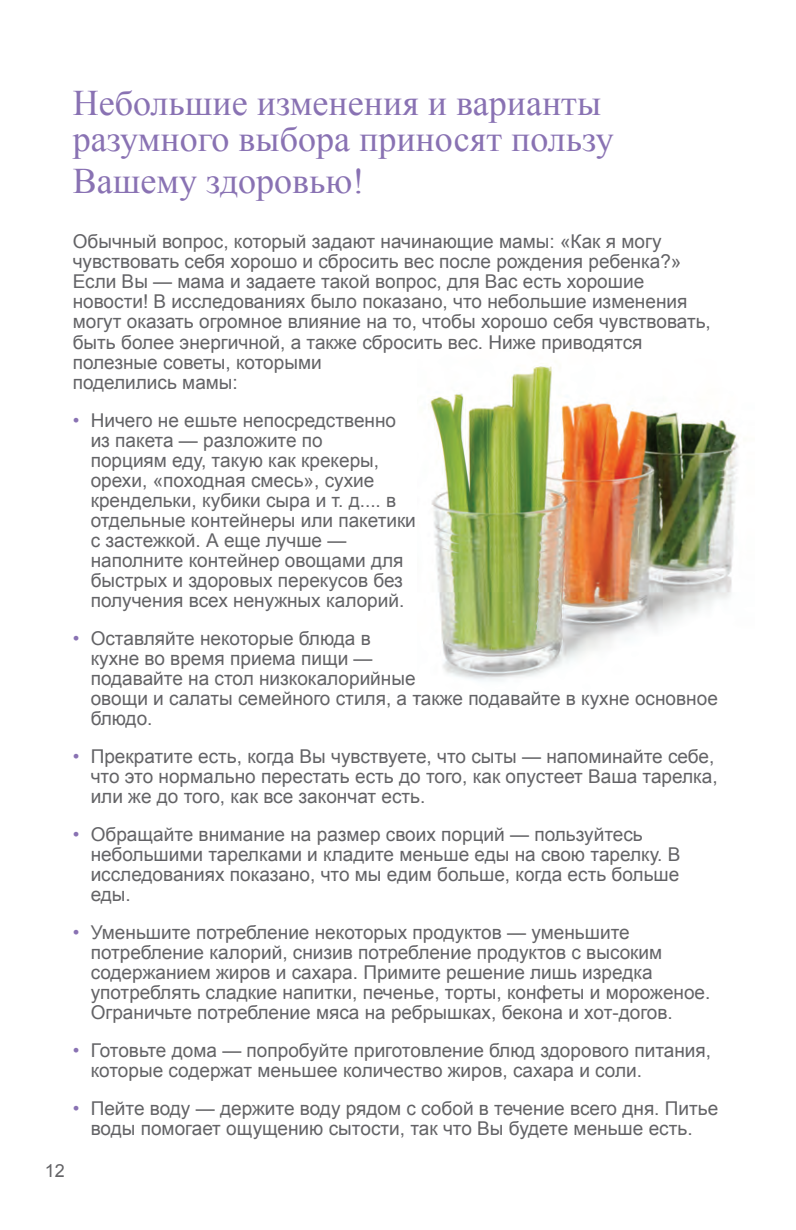
<style>
.page{position:relative;width:796px;height:1230px;background:#fff}
.page>*{position:absolute;margin:0;border:0;box-sizing:border-box;transform-origin:0 0}
.t1{font:36px/36px "Times New Roman";color:#8972b3}
.t2{font:19px/20px "Arial";color:#636366}
.t3{font:18px "Arial";color:#636366}
.s1{color:#8972b3}
</style>
<div class="page">
<img style="left:428px;top:365px;width:311px;height:316px">
<h1 class="t1" style="left:73px;top:84px;width:542px">Небольшие изменения и варианты разумного выбора приносят пользу</h1>
<h1 class="t1" style="left:73px;top:162px;width:293px">Вашему здоровью!</h1>
<p class="t2" style="left:73px;top:232px;width:640px">Обычный вопрос, который задают начинающие мамы: «Как я могу чувствовать себя хорошо и сбросить вес после рождения ребенка?» Если Вы — мама и задаете такой вопрос, для Вас есть хорошие новости! В исследованиях было показано, что небольшие изменения могут оказать огромное влияние на то, чтобы хорошо себя чувствовать, быть более энергичной, а также сбросить вес. Ниже приводятся полезные советы, которыми<br>поделились мамы:</p>
<p class="t2" style="left:91px;top:410px;width:327px;text-indent:-18px"><span class="s1">•</span> Ничего не ешьте непосредственно из пакета — разложите по<br>порциям еду, такую как крекеры, орехи, «походная смесь», сухие крендельки, кубики сыра и т. д.... в отдельные контейнеры или пакетики с застежкой. А еще лучше — наполните контейнер овощами для быстрых и здоровых перекусов без получения всех ненужных калорий.</p>
<p class="t2" style="left:91px;top:628px;width:629px;text-indent:-18px"><span class="s1">•</span> Оставляйте некоторые блюда в<br>кухне во время приема пищи —<br>подавайте на стол низкокалорийные<br>овощи и салаты семейного стиля, а также подавайте в кухне основное блюдо.</p>
<p class="t2" style="left:91px;top:746px;width:629px;text-indent:-18px"><span class="s1">•</span> Прекратите есть, когда Вы чувствуете, что сыты — напоминайте себе, что это нормально перестать есть до того, как опустеет Ваша тарелка, или же до того, как все закончат есть.</p>
<p class="t2" style="left:91px;top:824px;width:591px;text-indent:-18px"><span class="s1">•</span> Обращайте внимание на размер своих порций — пользуйтесь небольшими тарелками и кладите меньше еды на свою тарелку. В исследованиях показано, что мы едим больше, когда есть больше еды.</p>
<p class="t2" style="left:91px;top:922px;width:621px;text-indent:-18px"><span class="s1">•</span> Уменьшите потребление некоторых продуктов — уменьшите потребление калорий, снизив потребление продуктов с высоким содержанием жиров и сахара. Примите решение лишь изредка употреблять сладкие напитки, печенье, торты, конфеты и мороженое.<br>Ограничьте потребление мяса на ребрышках, бекона и хот-догов.</p>
<p class="t2" style="left:91px;top:1040px;width:622px;text-indent:-18px"><span class="s1">•</span> Готовьте дома — попробуйте приготовление блюд здорового питания, которые содержат меньшее количество жиров, сахара и соли.</p>
<p class="t2" style="left:73px;top:1098px;width:647px;text-align:center"><span class="s1">•</span> Пейте воду — держите воду рядом с собой в течение всего дня. Питье воды помогает ощущению сытости, так что Вы будете меньше есть.</p>
<p class="t3" style="left:45px;top:1158px;width:22px">12</p>
</div>
